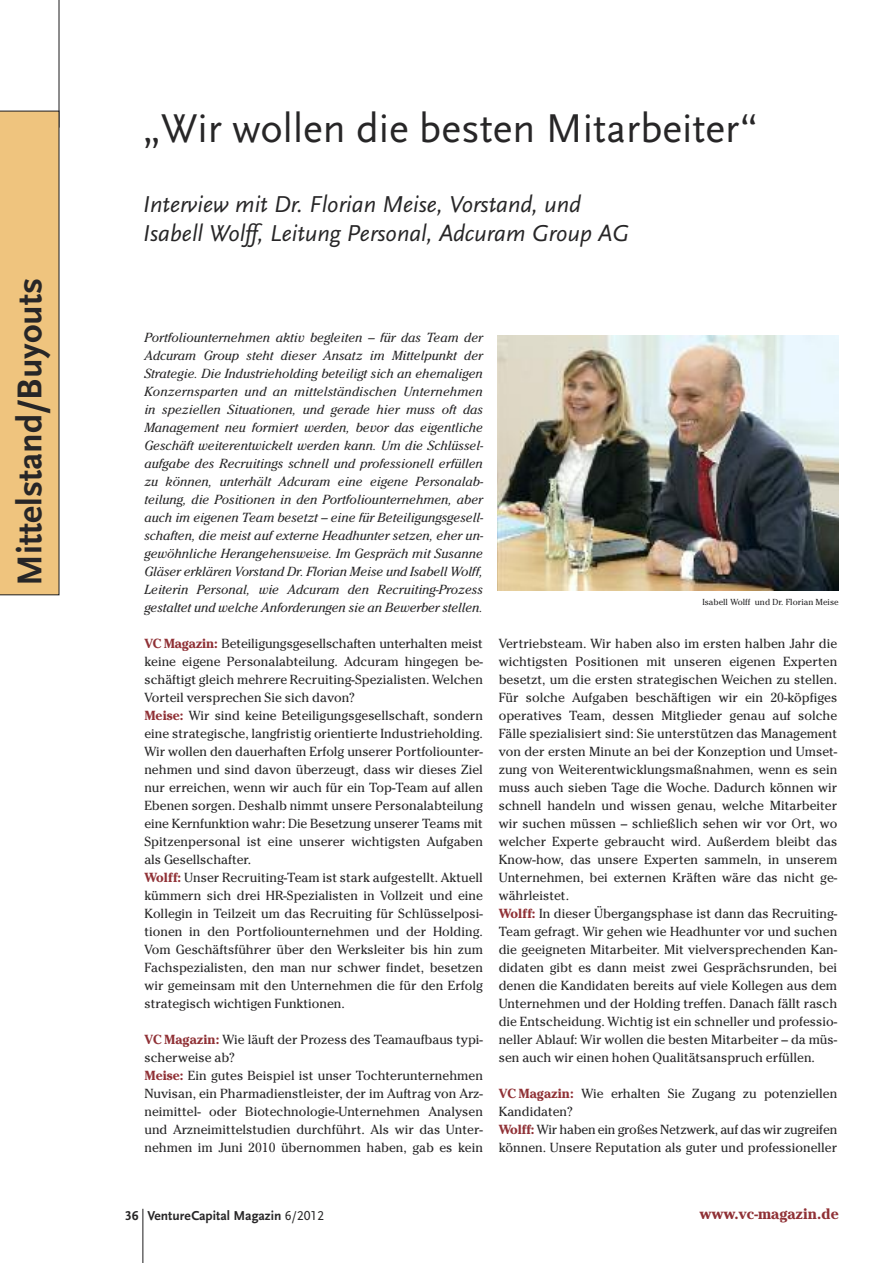
<style>
.page{position:relative;width:893px;height:1263px;background:#fff}
.page>*{position:absolute;margin:0;border:0;box-sizing:border-box;transform-origin:0 0}
.t1{font:42px "Scala Sans";color:#272627}
.t2{font:700 36px "Scala Sans";color:#272627}
.t3{font:italic 24px/28.8px "Scala Sans";color:#272627}
.t4{font:700 15px "Cheltenham";color:#903136}
.t5{font:700 13.5px "Scala Sans";color:#272627}
.t6{font:700 13.5px "Scala Sans Figures";color:#272627}
.t7{font:13.2px/18px "Cheltenham";color:#272627}
.t8{font:italic 13.2px/18px "Cheltenham";letter-spacing:-.005em;color:#272627;text-align:justify}
.t9{font:8.7px "Cheltenham";color:#272627}
.s1{font-weight:700;color:#903136}
.s2{font-family:"Scala Sans Caps";font-weight:400}
</style>
<div class="page">
<hr style="left:142px;top:1209px;width:1px;height:54px;background:#272627">
<svg style="left:0;top:0;width:60px;height:595px"></svg>
<img style="left:497px;top:335px;width:342px;height:256px">
<h2 class="t2" style="left:8px;top:586px;width:309px;rotate:-90deg">Mittelstand/Buyouts</h2>
<h1 class="t1" style="left:143px;top:103px;width:616px">„Wir wollen die besten Mitarbeiter“</h1>
<h3 class="t3" style="left:143px;top:190px;width:488px">Interview mit Dr. Florian Meise, Vorstand, und<br>Isabell Wolff, Leitung Personal, Adcuram Group AG</h3>
<p class="t8" style="left:144px;top:328px;width:340px">Portfoliounternehmen aktiv begleiten – für das Team der Adcuram Group steht dieser Ansatz im Mittelpunkt der Strategie. Die Industrieholding beteiligt sich an ehemaligen Konzernsparten und an mittelständischen Unternehmen in speziellen Situationen, und gerade hier muss oft das Management neu formiert werden, bevor das eigentliche Geschäft weiterentwickelt werden kann. Um die Schlüssel&shy;aufgabe des Recruitings schnell und professionell erfüllen zu können, unterhält Adcuram eine eigene Personalab&shy;teilung, die Positionen in den Portfoliounternehmen, aber auch im eigenen Team besetzt – eine für Beteiligungsgesell&shy;schaften, die meist auf externe Headhunter setzen, eher un&shy;gewöhnliche Herangehensweise. Im Gespräch mit Susanne Gläser erklären Vorstand Dr. Florian Meise und Isabell Wolff, Leiterin Personal, wie Adcuram den Recruiting-Prozess gestaltet und welche Anforderungen sie an Bewerber stellen.</p>
<p class="t7" style="left:144px;top:634px;width:340px"><span class="s1">VC Magazin:</span> Beteiligungsgesellschaften unterhalten meist keine eigene Personalabteilung. Adcuram hingegen be&shy;schäftigt gleich mehrere Recruiting-Spezialisten. Welchen Vorteil versprechen Sie sich davon?<br><span class="s1">Meise:</span> Wir sind keine Beteiligungsgesellschaft, sondern eine strategische, langfristig orientierte Industrieholding.<br>Wir wollen den dauerhaften Erfolg unserer Portfoliounter&shy;nehmen und sind davon überzeugt, dass wir dieses Ziel nur erreichen, wenn wir auch für ein Top-Team auf allen Ebenen sorgen. Deshalb nimmt unsere Personalabteilung eine Kernfunktion wahr: Die Besetzung unserer Teams mit Spitzenpersonal ist eine unserer wichtigsten Aufgaben als Gesellschafter.<br><span class="s1">Wolff:</span> Unser Recruiting-Team ist stark aufgestellt. Aktuell kümmern sich drei HR-Spezialisten in Vollzeit und eine Kollegin in Teilzeit um das Recruiting für Schlüsselposi&shy;tionen in den Portfoliounternehmen und der Holding.<br>Vom Geschäftsführer über den Werksleiter bis hin zum Fachspezialisten, den man nur schwer findet, besetzen wir gemeinsam mit den Unternehmen die für den Erfolg strategisch wichtigen Funktionen.</p>
<p class="t7" style="left:144px;top:1030px;width:340px"><span class="s1">VC Magazin:</span> Wie läuft der Prozess des Teamaufbaus typi&shy;scherweise ab?<br><span class="s1">Meise:</span> Ein gutes Beispiel ist unser Tochterunternehmen Nuvisan, ein Pharmadienstleister, der im Auftrag von Arz&shy;neimittel- oder Biotechnologie-Unternehmen Analysen und Arzneimittelstudien durchführt. Als wir das Unter&shy;nehmen im Juni 2010 übernommen haben, gab es kein</p>
<p class="t9" style="left:702px;top:597px;width:138px">Isabell Wolff und Dr. Florian Meise</p>
<p class="t7" style="left:499px;top:634px;width:340px">Vertriebsteam. Wir haben also im ersten halben Jahr die wichtigsten Positionen mit unseren eigenen Experten besetzt, um die ersten strategischen Weichen zu stellen.<br>Für solche Aufgaben beschäftigen wir ein 20-köpfiges operatives Team, dessen Mitglieder genau auf solche Fälle spezialisiert sind: Sie unterstützen das Management von der ersten Minute an bei der Konzeption und Umset&shy;zung von Weiterentwicklungsmaßnahmen, wenn es sein muss auch sieben Tage die Woche. Dadurch können wir schnell handeln und wissen genau, welche Mitarbeiter wir suchen müssen – schließlich sehen wir vor Ort, wo welcher Experte gebraucht wird. Außerdem bleibt das Know-how, das unsere Experten sammeln, in unserem Unternehmen, bei externen Kräften wäre das nicht ge&shy;währleistet.<br><span class="s1">Wolff:</span> In dieser Übergangsphase ist dann das Recruiting-Team gefragt. Wir gehen wie Headhunter vor und suchen die geeigneten Mitarbeiter. Mit vielversprechenden Kan&shy;didaten gibt es dann meist zwei Gesprächsrunden, bei denen die Kandidaten bereits auf viele Kollegen aus dem Unternehmen und der Holding treffen. Danach fällt rasch die Entscheidung. Wichtig ist ein schneller und professio&shy;neller Ablauf: Wir wollen die besten Mitarbeiter – da müs&shy;sen auch wir einen hohen Qualitätsanspruch erfüllen.</p>
<p class="t7" style="left:499px;top:1084px;width:340px"><span class="s1">VC Magazin:</span> Wie erhalten Sie Zugang zu potenziellen Kandidaten?<br><span class="s1">Wolff:</span> Wir haben ein großes Netzwerk, auf das wir zugreifen können. Unsere Reputation als guter und professioneller</p>
<p class="t6" style="left:125px;top:1207px;width:15px">36</p>
<p class="t5" style="left:148px;top:1207px;width:178px">VentureCapital Magazin <span class="s2">6/2012</span></p>
<p class="t4" style="left:699px;top:1205px;width:141px">www.vc-magazin.de</p>
</div>
